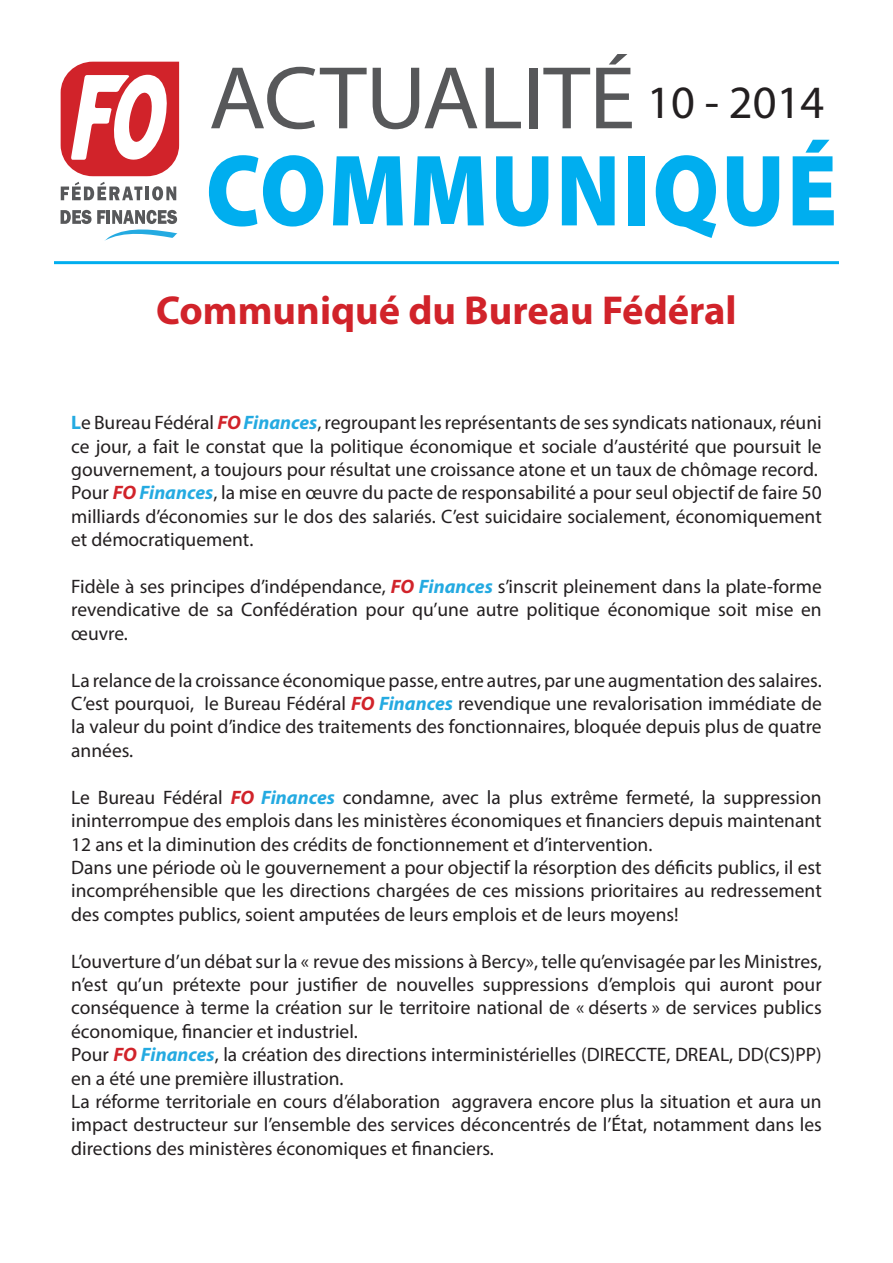
<style>
.page{position:relative;width:893px;height:1263px;background:#fff}
.page>*{position:absolute;margin:0;border:0;box-sizing:border-box;transform-origin:0 0}
.t1{font:46.5px "Myriad Pro";color:#231f20}
.t2{font:700 40.5px "Myriad Pro";color:#d1232a}
.Sans_interligne{font:19.5px/23.4px "Myriad Pro";color:#231f20;text-align:justify}
.s1{font-weight:700;color:#24aae1}
.s2{font-weight:700;font-style:italic;color:#d1232a}
.s3{font-weight:700;font-style:italic;color:#24aae1}
</style>
<div class="page">
<svg style="left:211px;top:67px;width:156px;height:62px"></svg>
<svg style="left:373px;top:68px;width:104px;height:61px"></svg>
<svg style="left:486px;top:68px;width:35px;height:60px"></svg>
<div style="left:529px;top:68px;width:8px;height:60px;background:#57585a"></div>
<svg style="left:543px;top:68px;width:47px;height:60px"></svg>
<svg style="left:596px;top:54px;width:36px;height:74px"></svg>
<svg style="left:209px;top:155px;width:114px;height:72px"></svg>
<svg style="left:333px;top:156px;width:70px;height:69px"></svg>
<svg style="left:414px;top:156px;width:70px;height:69px"></svg>
<svg style="left:496px;top:156px;width:52px;height:71px"></svg>
<svg style="left:562px;top:156px;width:53px;height:69px"></svg>
<div style="left:628px;top:156px;width:17px;height:69px;background:#00aeef"></div>
<svg style="left:656px;top:155px;width:60px;height:83px"></svg>
<svg style="left:727px;top:156px;width:52px;height:71px"></svg>
<svg style="left:793px;top:140px;width:41px;height:85px"></svg>
<hr style="left:54px;top:261px;width:785px;height:3px;background:#00aeef">
<svg style="left:61px;top:62px;width:118px;height:114px"></svg>
<svg style="left:61px;top:182px;width:81px;height:18px"></svg>
<hr style="left:145px;top:187px;width:4px;height:13px;background:#57585a">
<svg style="left:152px;top:186px;width:24px;height:14px"></svg>
<svg style="left:61px;top:210px;width:117px;height:31px"></svg>
<p class="t1" style="left:647px;top:74px;width:179px">10 - 2014</p>
<p class="t2" style="left:156px;top:284px;width:582px">Communiqué du Bureau Fédéral</p>
<p class="Sans_interligne" style="left:71px;top:411px;width:752px"><span class="s1">L</span>e Bureau Fédéral <span class="s2">FO</span><span class="s3">Finances</span>, regroupant les représentants de ses syndicats nationaux, réuni ce jour, a fait le constat que la politique économique et sociale d’austérité que poursuit le gouvernement, a toujours pour résultat une croissance atone et un taux de chômage record.</p>
<p class="Sans_interligne" style="left:71px;top:481px;width:752px">Pour <span class="s2">FO</span> <span class="s3">Finances</span>, la mise en œuvre du pacte de responsabilité a pour seul objectif de faire 50 milliards d’économies sur le dos des salariés. C’est suicidaire socialement, économiquement et démocratiquement.</p>
<p class="Sans_interligne" style="left:71px;top:574px;width:752px">Fidèle à ses principes d’indépendance, <span class="s2">FO</span> <span class="s3">Finances</span> s’inscrit pleinement dans la plate-forme revendicative de sa Confédération pour qu’une autre politique économique soit mise en œuvre.</p>
<p class="Sans_interligne" style="left:71px;top:668px;width:752px">La relance de la croissance économique passe, entre autres, par une augmentation des salaires.</p>
<p class="Sans_interligne" style="left:71px;top:691px;width:752px">C’est pourquoi, le Bureau Fédéral <span class="s2">FO</span> <span class="s3">Finances</span> revendique une revalorisation immédiate de la valeur du point d’indice des traitements des fonctionnaires, bloquée depuis plus de quatre années.</p>
<p class="Sans_interligne" style="left:71px;top:785px;width:752px">Le Bureau Fédéral <span class="s2">FO</span> <span class="s3">Finances</span> condamne, avec la plus extrême fermeté, la suppression ininterrompue des emplois dans les ministères économiques et financiers depuis maintenant 12 ans et la diminution des crédits de fonctionnement et d’intervention.</p>
<p class="Sans_interligne" style="left:71px;top:855px;width:752px">Dans une période où le gouvernement a pour objectif la résorption des déficits publics, il est incompréhensible que les directions chargées de ces missions prioritaires au redressement des comptes publics, soient amputées de leurs emplois et de leurs moyens!</p>
<p class="Sans_interligne" style="left:71px;top:949px;width:752px">L’ouverture d’un débat sur la « revue des missions à Bercy», telle qu’envisagée par les Ministres, n’est qu’un prétexte pour justifier de nouvelles suppressions d’emplois qui auront pour conséquence à terme la création sur le territoire national de « déserts » de services publics économique, financier et industriel.</p>
<p class="Sans_interligne" style="left:71px;top:1042px;width:752px">Pour <span class="s2">FO</span> <span class="s3">Finances</span>, la création des directions interministérielles (DIRECCTE, DREAL, DD(CS)PP) en a été une première illustration.</p>
<p class="Sans_interligne" style="left:71px;top:1089px;width:752px">La réforme territoriale en cours d’élaboration aggravera encore plus la situation et aura un impact destructeur sur l’ensemble des services déconcentrés de l’État, notamment dans les directions des ministères économiques et financiers.</p>
</div>
